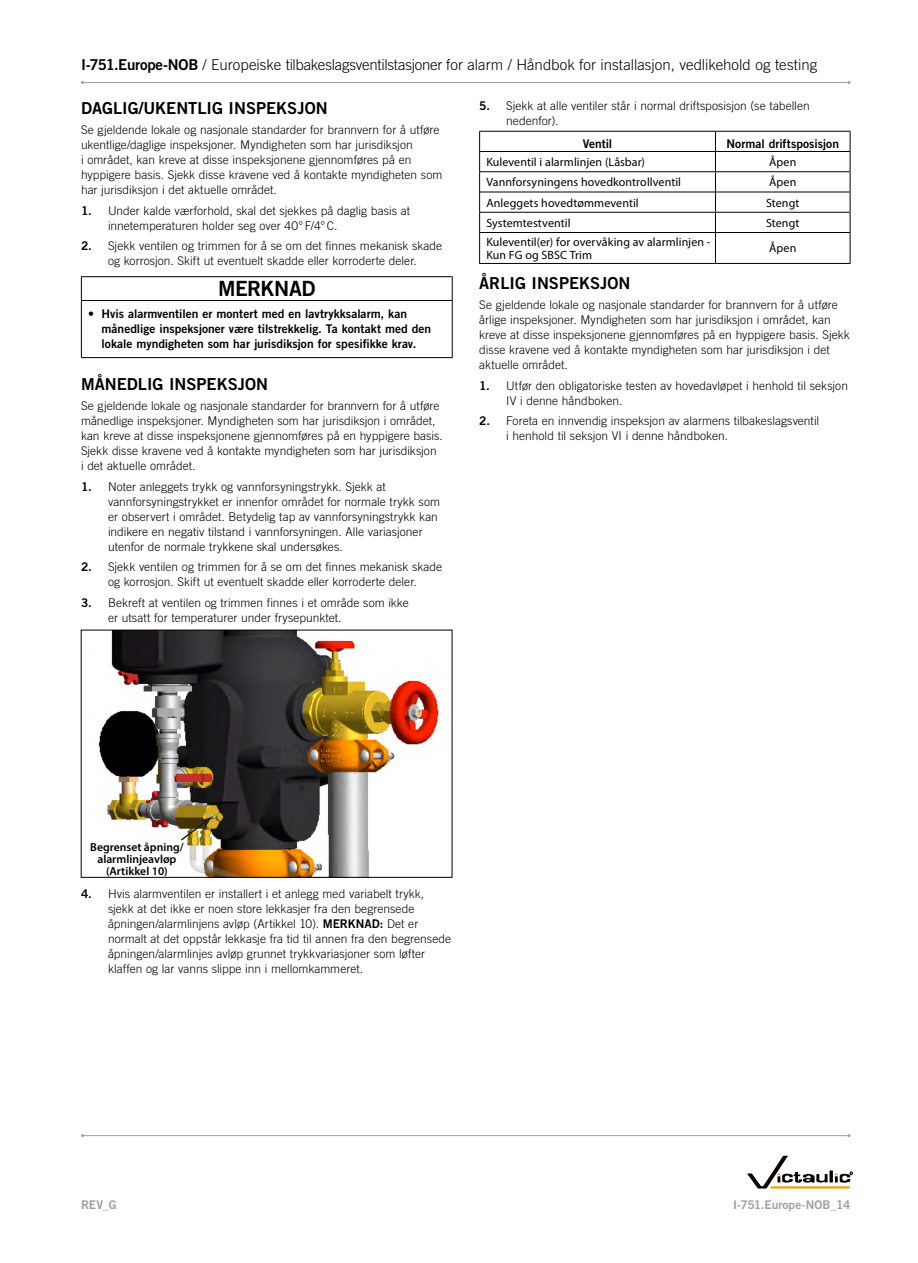
<style>
.page{position:relative;width:918px;height:1263px;background:#fff}
.page>*{position:absolute;margin:0;border:0;box-sizing:border-box;transform-origin:0 0}
.t1{font:21px "Trade Gothic LT Std Bd 2";letter-spacing:-.025em;color:#000}
.t2{font:16.5px "Trade Gothic LT Std Bd 2";color:#000}
.t3{font:300 15px "Trade Gothic LT Std";letter-spacing:-.005em;color:#000}
.t4{font:300 12px/15px "Trade Gothic LT Std";color:#000}
.t5{font:12px/13.5px "Myriad Pro";letter-spacing:.005em;color:#000}
.t6{font:12px/15px "Trade Gothic LT Std Bd 2";color:#000}
.t7{font:12px "Trade Gothic LT Std Bd 2";letter-spacing:.005em;color:#9fa0a0}
.t8{font:600 11.7px/11.7px "Myriad Pro";color:#000;text-align:center}
.s1{font-family:"Trade Gothic LT Std Bd 2";font-weight:400}
</style>
<div class="page">
<hr style="left:82px;top:82px;width:767px;height:1px;background:#9fa0a0">
<hr style="left:81px;top:276px;width:372px;height:1px;background:#000">
<svg style="left:81px;top:277px;width:1px;height:23px"></svg>
<svg style="left:452px;top:277px;width:1px;height:23px"></svg>
<hr style="left:81px;top:300px;width:372px;height:1px;background:#000">
<hr style="left:81px;top:301px;width:1px;height:56px;background:#000">
<hr style="left:452px;top:301px;width:1px;height:56px;background:#000">
<hr style="left:81px;top:357px;width:372px;height:1px;background:#000">
<img style="left:98px;top:632px;width:342px;height:243px">
<svg style="left:180px;top:817px;width:31px;height:24px"></svg>
<hr style="left:479px;top:131px;width:237px;height:1px;background:#000">
<hr style="left:716px;top:131px;width:134px;height:1px;background:#000">
<hr style="left:479px;top:151px;width:237px;height:1px;background:#000">
<hr style="left:716px;top:151px;width:134px;height:1px;background:#000">
<hr style="left:716px;top:171px;width:134px;height:1px;background:#000">
<hr style="left:716px;top:192px;width:134px;height:1px;background:#000">
<hr style="left:716px;top:212px;width:134px;height:1px;background:#000">
<svg style="left:850px;top:132px;width:1px;height:100px"></svg>
<hr style="left:479px;top:232px;width:237px;height:1px;background:#000">
<hr style="left:479px;top:233px;width:1px;height:30px;background:#000">
<hr style="left:716px;top:232px;width:134px;height:1px;background:#000">
<hr style="left:715px;top:233px;width:1px;height:30px;background:#000">
<hr style="left:850px;top:233px;width:1px;height:30px;background:#000">
<hr style="left:479px;top:263px;width:237px;height:1px;background:#000">
<hr style="left:716px;top:263px;width:134px;height:1px;background:#000">
<hr style="left:479px;top:171px;width:237px;height:1px;background:#000">
<svg style="left:479px;top:132px;width:1px;height:100px"></svg>
<svg style="left:715px;top:132px;width:1px;height:100px"></svg>
<hr style="left:479px;top:192px;width:237px;height:1px;background:#000">
<hr style="left:479px;top:212px;width:237px;height:1px;background:#000">
<svg style="left:747px;top:1156px;width:106px;height:32px"></svg>
<hr style="left:83px;top:1135px;width:766px;height:1px;background:#9fa0a0">
<p class="t3" style="left:81px;top:56px;width:738px"><span class="s1">I-751.Europe-NOB</span> / Europeiske tilbakeslagsventilstasjoner for alarm / Håndbok for installasjon, vedlikehold og testing</p>
<h2 class="t2" style="left:81px;top:98px;width:248px">DAGLIG/UKENTLIG INSPEKSJON</h2>
<p class="t4" style="left:81px;top:122px;width:363px">Se gjeldende lokale og nasjonale standarder for brannvern for å utføre ukentlige/daglige inspeksjoner. Myndigheten som har jurisdiksjon<br>i området, kan kreve at disse inspeksjonene gjennomføres på en hyppigere basis. Sjekk disse kravene ved å kontakte myndigheten som har jurisdiksjon i det aktuelle området.</p>
<p class="t4" style="left:108px;top:203px;width:304px;text-indent:-27px"><span class="s1">1.</span> Under kalde værforhold, skal det sjekkes på daglig basis at innetemperaturen holder seg over 40°F/4°C.</p>
<p class="t4" style="left:81px;top:238px;width:363px;text-align:center"><span class="s1">2.</span> Sjekk ventilen og trimmen for å se om det finnes mekanisk skade og korrosjon. Skift ut eventuelt skadde eller korroderte deler.</p>
<h1 class="t1" style="left:218px;top:276px;width:99px">MERKNAD</h1>
<p class="t6" style="left:102px;top:306px;width:331px;text-indent:-14px">• Hvis alarmventilen er montert med en lavtrykksalarm, kan månedlige inspeksjoner være tilstrekkelig. Ta kontakt med den lokale myndigheten som har jurisdiksjon for spesifikke krav.</p>
<h2 class="t2" style="left:81px;top:374px;width:189px">MÅNEDLIG INSPEKSJON</h2>
<p class="t4" style="left:81px;top:398px;width:363px">Se gjeldende lokale og nasjonale standarder for brannvern for å utføre månedlige inspeksjoner. Myndigheten som har jurisdiksjon i området, kan kreve at disse inspeksjonene gjennomføres på en hyppigere basis.<br>Sjekk disse kravene ved å kontakte myndigheten som har jurisdiksjon<br>i det aktuelle området.</p>
<p class="t4" style="left:108px;top:479px;width:334px;text-indent:-27px"><span class="s1">1.</span> Noter anleggets trykk og vannforsyningstrykk. Sjekk at vannforsyningstrykket er innenfor området for normale trykk som er observert i området. Betydelig tap av vannforsyningstrykk kan indikere en negativ tilstand i vannforsyningen. Alle variasjoner utenfor de normale trykkene skal undersøkes.</p>
<p class="t4" style="left:81px;top:559px;width:363px;text-align:center"><span class="s1">2.</span> Sjekk ventilen og trimmen for å se om det finnes mekanisk skade og korrosjon. Skift ut eventuelt skadde eller korroderte deler.</p>
<p class="t4" style="left:108px;top:595px;width:302px;text-indent:-27px"><span class="s1">3.</span> Bekreft at ventilen og trimmen finnes i et område som ikke er utsatt for temperaturer under frysepunktet.</p>
<p class="t4" style="left:506px;top:99px;width:305px;text-indent:-27px"><span class="s1">5.</span> Sjekk at alle ventiler står i normal driftsposisjon (se tabellen nedenfor).</p>
<p class="t6" style="left:583px;top:136px;width:31px">Ventil</p>
<p class="t6" style="left:727px;top:136px;width:114px">Normal driftsposisjon</p>
<p class="t5" style="left:486px;top:155px;width:160px">Kuleventil i alarmlinjen (Låsbar)</p>
<p class="t5" style="left:769px;top:155px;width:29px">Åpen</p>
<p class="t5" style="left:486px;top:175px;width:196px">Vannforsyningens hovedkontrollventil</p>
<p class="t5" style="left:769px;top:175px;width:29px">Åpen</p>
<p class="t5" style="left:486px;top:196px;width:154px">Anleggets hovedtømmeventil</p>
<p class="t5" style="left:766px;top:196px;width:35px">Stengt</p>
<p class="t5" style="left:486px;top:216px;width:86px">Systemtestventil</p>
<p class="t5" style="left:766px;top:216px;width:35px">Stengt</p>
<p class="t5" style="left:486px;top:235px;width:226px">Kuleventil(er) for overvåking av alarmlinjen -<br>Kun FG og SBSC Trim</p>
<p class="t5" style="left:769px;top:241px;width:29px">Åpen</p>
<h2 class="t2" style="left:479px;top:273px;width:153px">ÅRLIG INSPEKSJON</h2>
<p class="t4" style="left:479px;top:297px;width:372px">Se gjeldende lokale og nasjonale standarder for brannvern for å utføre årlige inspeksjoner. Myndigheten som har jurisdiksjon i området, kan kreve at disse inspeksjonene gjennomføres på en hyppigere basis. Sjekk disse kravene ved å kontakte myndigheten som har jurisdiksjon i det aktuelle området.</p>
<p class="t4" style="left:506px;top:378px;width:343px;text-indent:-27px"><span class="s1">1.</span> Utfør den obligatoriske testen av hovedavløpet i henhold til seksjon<br>IV i denne håndboken.</p>
<p class="t4" style="left:506px;top:413px;width:314px;text-indent:-27px"><span class="s1">2.</span> Foreta en innvendig inspeksjon av alarmens tilbakeslagsventil i henhold til seksjon VI i denne håndboken.</p>
<p class="t8" style="left:90px;top:841px;width:95px">Begrenset åpning/ alarmlinjeavløp (Artikkel 10)</p>
<p class="t4" style="left:108px;top:886px;width:345px;text-indent:-27px"><span class="s1">4.</span> Hvis alarmventilen er installert i et anlegg med variabelt trykk, sjekk at det ikke er noen store lekkasjer fra den begrensede åpningen/alarmlinjens avløp (Artikkel 10). <span class="s1">MERKNAD:</span> Det er normalt at det oppstår lekkasje fra tid til annen fra den begrensede åpningen/alarmlinjes avløp grunnet trykkvariasjoner som løfter klaffen og lar vanns slippe inn i mellomkammeret.</p>
<p class="t7" style="left:81px;top:1197px;width:37px">REV_G</p>
<p class="t7" style="left:733px;top:1197px;width:119px">I-751.Europe-NOB_14</p>
</div>
